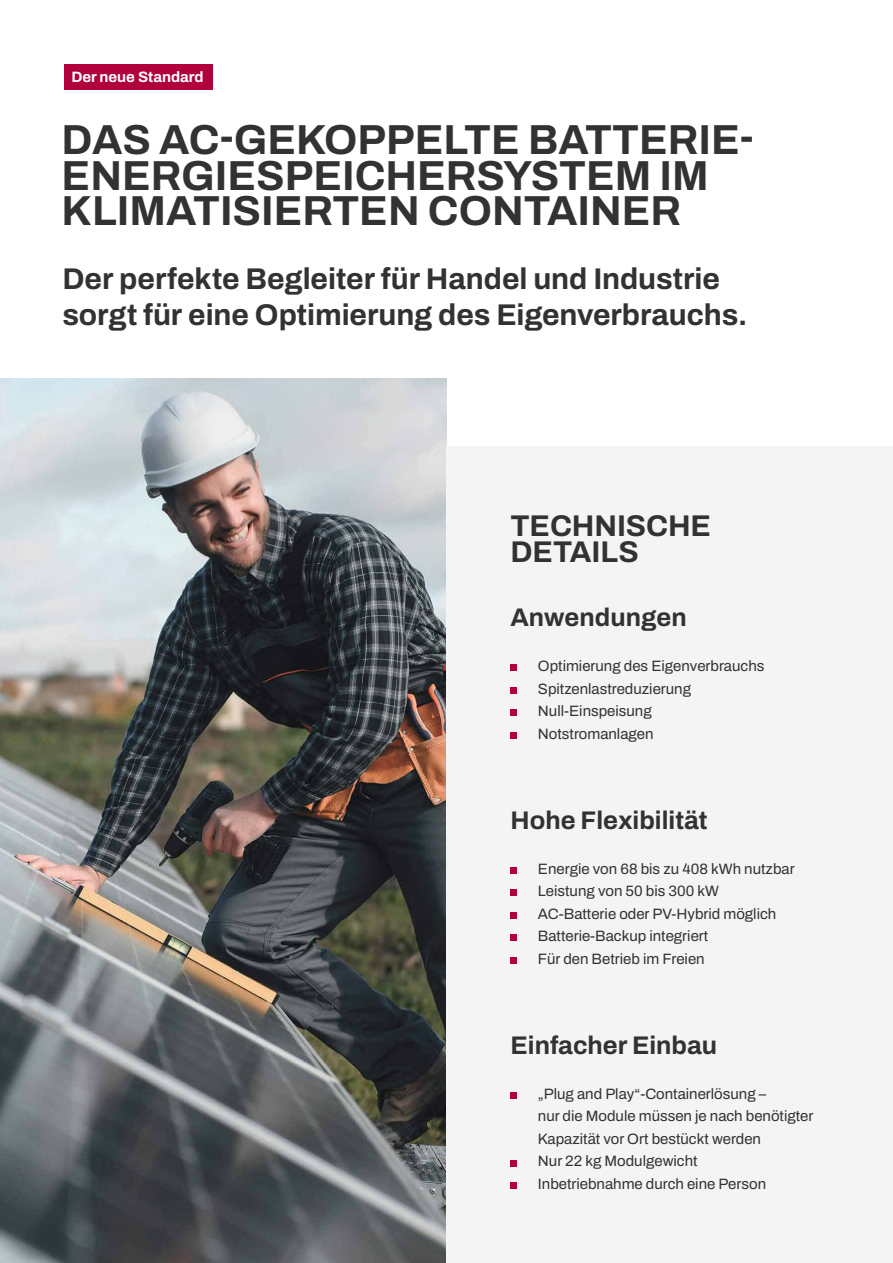
<style>
.page{position:relative;width:893px;height:1263px;background:#fff}
.page>*{position:absolute;margin:0;border:0;box-sizing:border-box;transform-origin:0 0}
.t1{font:700 42px/35.7px "Archivo";color:#323232}
.t2{font:700 30px/36px "Archivo";letter-spacing:-.005em;color:#323232}
.t3{font:700 25.5px "Archivo";color:#323232}
.t4{font:15px/22.5px "Archivo";color:#323232}
.t5{font:700 15px "Archivo";color:#fff}
</style>
<div class="page">
<img style="left:0;top:379px;width:446px;height:884px">
<div style="left:446px;top:446px;width:447px;height:817px;background:#f4f4f4"></div>
<div style="left:64px;top:64px;width:149px;height:25px;background:#b0013c"></div>
<div style="left:510px;top:664px;width:7px;height:7px;background:#b0013c"></div>
<div style="left:510px;top:687px;width:7px;height:7px;background:#b0013c"></div>
<div style="left:510px;top:709px;width:7px;height:7px;background:#b0013c"></div>
<div style="left:510px;top:732px;width:7px;height:7px;background:#b0013c"></div>
<div style="left:510px;top:867px;width:7px;height:7px;background:#b0013c"></div>
<div style="left:510px;top:889px;width:7px;height:7px;background:#b0013c"></div>
<div style="left:510px;top:912px;width:7px;height:7px;background:#b0013c"></div>
<div style="left:510px;top:934px;width:7px;height:7px;background:#b0013c"></div>
<div style="left:510px;top:957px;width:7px;height:7px;background:#b0013c"></div>
<div style="left:510px;top:1092px;width:7px;height:7px;background:#b0013c"></div>
<div style="left:510px;top:1159px;width:7px;height:7px;background:#b0013c"></div>
<div style="left:510px;top:1182px;width:7px;height:7px;background:#b0013c"></div>
<p class="t5" style="left:71px;top:65px;width:134px">Der neue Standard</p>
<h1 class="t1" style="left:62px;top:121px;width:694px">DAS AC-GEKOPPELTE BATTERIE-<br>ENERGIESPEICHERSYSTEM IM<br>KLIMATISIERTEN CONTAINER</h1>
<h2 class="t2" style="left:62px;top:260px;width:686px">Der perfekte Begleiter für Handel und Industrie sorgt für eine Optimierung des Eigenverbrauchs.</h2>
<h2 class="t2" style="left:510px;top:513px;width:202px;line-height:25.5px">TECHNISCHE<br>DETAILS</h2>
<h3 class="t3" style="left:510px;top:598px;width:178px">Anwendungen</h3>
<p class="t4" style="left:538px;top:655px;width:228px">Optimierung des Eigenverbrauchs<br>Spitzenlastreduzierung<br>Null-Einspeisung<br>Notstromanlagen</p>
<h3 class="t3" style="left:510px;top:801px;width:199px">Hohe Flexibilität</h3>
<p class="t4" style="left:538px;top:857px;width:258px">Energie von 68 bis zu 408 kWh nutzbar<br>Leistung von 50 bis 300 kW<br>AC-Batterie oder PV-Hybrid möglich<br>Batterie-Backup integriert<br>Für den Betrieb im Freien</p>
<h3 class="t3" style="left:510px;top:1026px;width:208px">Einfacher Einbau</h3>
<p class="t4" style="left:538px;top:1082px;width:277px">„Plug and Play“-Containerlösung –<br>nur die Module müssen je nach benötigter Kapazität vor Ort bestückt werden<br>Nur 22 kg Modulgewicht<br>Inbetriebnahme durch eine Person</p>
</div>
